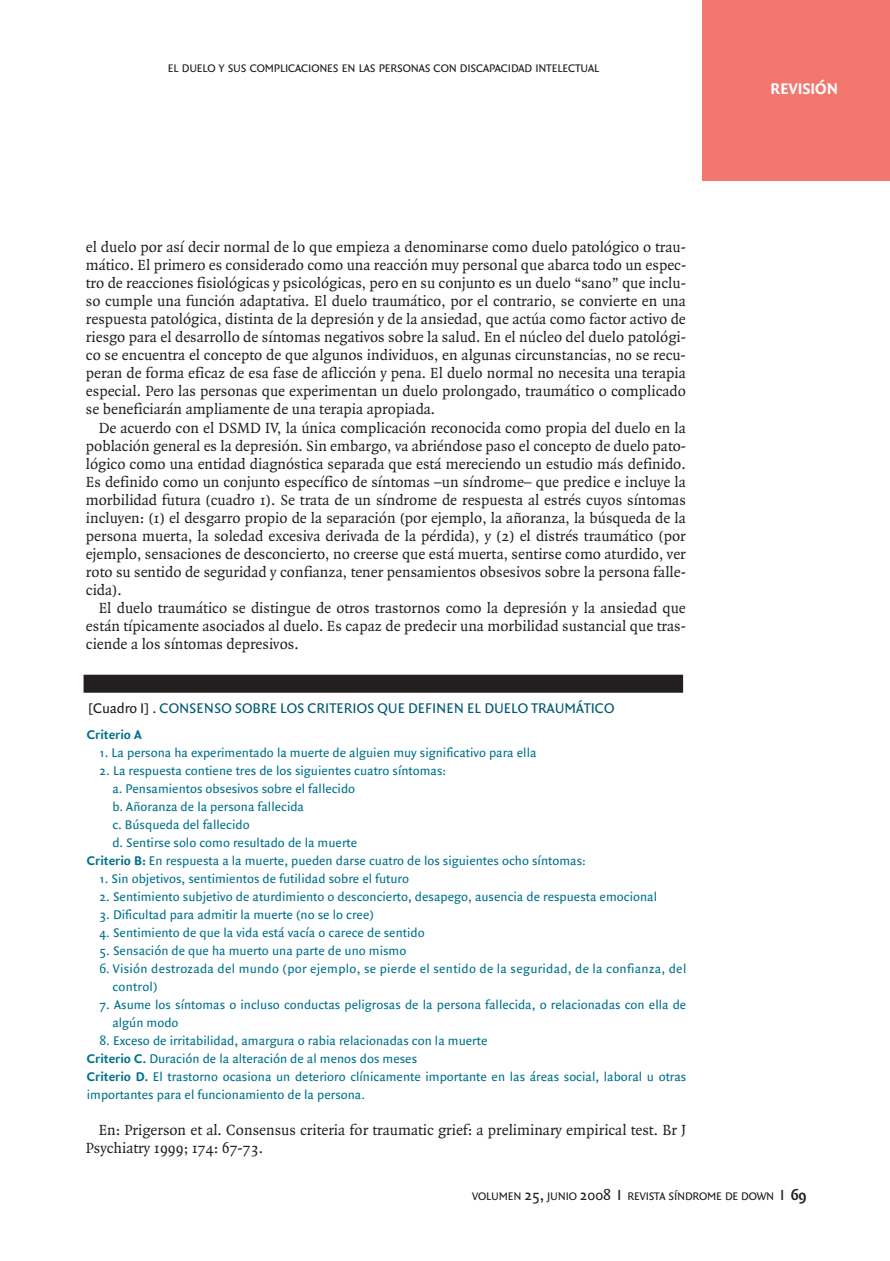
<style>
.page{position:relative;width:890px;height:1261px;background:#fff}
.page>*{position:absolute;margin:0;border:0;box-sizing:border-box;transform-origin:0 0}
.t1{font:700 16.5px "Quadraat Sans";color:#fff}
.t2{font:15.75px/18px "Quadraat";color:#231f20;text-align:justify}
.t3{font:15px "Quadraat Sans";color:#005a74}
.t4{font:13.5px/18px "Quadraat Sans";color:#00728d}
.t5{font:13.5px/18px "Quadraat Sans";letter-spacing:.02em;color:#00728d}
.t6{font:700 13.5px "Quadraat Sans";color:#00728d}
.t7{font:11.85px "Quadraat Sans";letter-spacing:-.015em;color:#231f20}
.s1{color:#231f20}
.s2{font-weight:700}
.s3{font-size:15.75px}
.s4{font-weight:700;font-size:15.75px}
</style>
<div class="page">
<div style="left:703px;top:0;width:187px;height:180px;background:#f3776f"></div>
<div style="left:84px;top:674px;width:599px;height:18px;background:#231f20"></div>
<p class="t7" style="left:168px;top:64px;width:433px">EL DUELO Y SUS COMPLICACIONES EN LAS PERSONAS CON DISCAPACIDAD INTELECTUAL</p>
<p class="t2" style="left:86px;top:239px;width:602px">el duelo por así decir normal de lo que empieza a denominarse como duelo patológico o trau&shy;mático. El primero es considerado como una reacción muy personal que abarca todo un espec&shy;tro de reacciones fisiológicas y psicológicas, pero en su conjunto es un duelo “sano” que inclu&shy;so cumple una función adaptativa. El duelo traumático, por el contrario, se convierte en una respuesta patológica, distinta de la depresión y de la ansiedad, que actúa como factor activo de riesgo para el desarrollo de síntomas negativos sobre la salud. En el núcleo del duelo patológi&shy;co se encuentra el concepto de que algunos individuos, en algunas circunstancias, no se recu&shy;peran de forma eficaz de esa fase de aflicción y pena. El duelo normal no necesita una terapia especial. Pero las personas que experimentan un duelo prolongado, traumático o complicado se beneficiarán ampliamente de una terapia apropiada.</p>
<p class="t2" style="left:86px;top:419px;width:602px;text-indent:13px">De acuerdo con el DSMD IV, la única complicación reconocida como propia del duelo en la población general es la depresión. Sin embargo, va abriéndose paso el concepto de duelo pato&shy;lógico como una entidad diagnóstica separada que está mereciendo un estudio más definido.<br>Es definido como un conjunto específico de síntomas –un síndrome– que predice e incluye la morbilidad futura (cuadro 1). Se trata de un síndrome de respuesta al estrés cuyos síntomas incluyen: (1) el desgarro propio de la separación (por ejemplo, la añoranza, la búsqueda de la persona muerta, la soledad excesiva derivada de la pérdida), y (2) el distrés traumático (por ejemplo, sensaciones de desconcierto, no creerse que está muerta, sentirse como aturdido, ver roto su sentido de seguridad y confianza, tener pensamientos obsesivos sobre la persona falle&shy;cida).</p>
<p class="t2" style="left:86px;top:599px;width:601px;text-indent:13px">El duelo traumático se distingue de otros trastornos como la depresión y la ansiedad que están típicamente asociados al duelo. Es capaz de predecir una morbilidad sustancial que tras&shy;ciende a los síntomas depresivos.</p>
<p class="t3" style="left:88px;top:702px;width:528px"><span class="s1">[Cuadro I] .</span> CONSENSO SOBRE LOS CRITERIOS QUE DEFINEN EL DUELO TRAUMÁTICO</p>
<p class="t6" style="left:87px;top:729px;width:56px">Criterio A</p>
<p class="t4" style="left:100px;top:744px;width:438px">1. La persona ha experimentado la muerte de alguien muy significativo para ella</p>
<p class="t4" style="left:100px;top:762px;width:348px">2. La respuesta contiene tres de los siguientes cuatro síntomas:</p>
<p class="t4" style="left:112px;top:780px;width:244px">a. Pensamientos obsesivos sobre el fallecido</p>
<p class="t4" style="left:112px;top:798px;width:193px">b. Añoranza de la persona fallecida</p>
<p class="t4" style="left:112px;top:816px;width:139px">c. Búsqueda del fallecido</p>
<p class="t4" style="left:112px;top:834px;width:246px">d. Sentirse solo como resultado de la muerte</p>
<p class="t4" style="left:87px;top:852px;width:500px"><span class="s2">Criterio B:</span> En respuesta a la muerte, pueden darse cuatro de los siguientes ocho síntomas:</p>
<p class="t4" style="left:100px;top:870px;width:311px">1. Sin objetivos, sentimientos de futilidad sobre el futuro</p>
<p class="t4" style="left:100px;top:888px;width:559px">2. Sentimiento subjetivo de aturdimiento o desconcierto, desapego, ausencia de respuesta emocional</p>
<p class="t4" style="left:100px;top:906px;width:276px">3. Dificultad para admitir la muerte (no se lo cree)</p>
<p class="t4" style="left:100px;top:924px;width:327px">4. Sentimiento de que la vida está vacía o carece de sentido</p>
<p class="t4" style="left:100px;top:942px;width:308px">5. Sensación de que ha muerto una parte de uno mismo</p>
<p class="t5" style="left:112px;top:960px;width:576px;text-indent:-13px">6. Visión destrozada del mundo (por ejemplo, se pierde el sentido de la seguridad, de la confianza, del control)</p>
<p class="t4" style="left:112px;top:996px;width:576px;text-indent:-13px">7. Asume los síntomas o incluso conductas peligrosas de la persona fallecida, o relacionadas con ella de algún modo</p>
<p class="t4" style="left:87px;top:1032px;width:601px;text-indent:13px">8. Exceso de irritabilidad, amargura o rabia relacionadas con la muerte<br><span class="s2">Criterio C.</span> Duración de la alteración de al menos dos meses<br><span class="s2">Criterio D.</span> El trastorno ocasiona un deterioro clínicamente importante en las áreas social, laboral u otras importantes para el funcionamiento de la persona.</p>
<p class="t1" style="left:770px;top:82px;width:69px">REVISIÓN</p>
<p class="t2" style="left:86px;top:1121px;width:601px;text-indent:13px">En: Prigerson et al. Consensus criteria for traumatic grief: a preliminary empirical test. Br J<br>Psychiatry 1999; 174: 67-73.</p>
<p class="t7" style="left:472px;top:1191px;width:336px">VOLUMEN <span class="s3">25,</span> JUNIO <span class="s3">2008 I</span> REVISTA SÍNDROME DE DOWN <span class="s3">I</span> <span class="s4">69</span></p>
</div>
